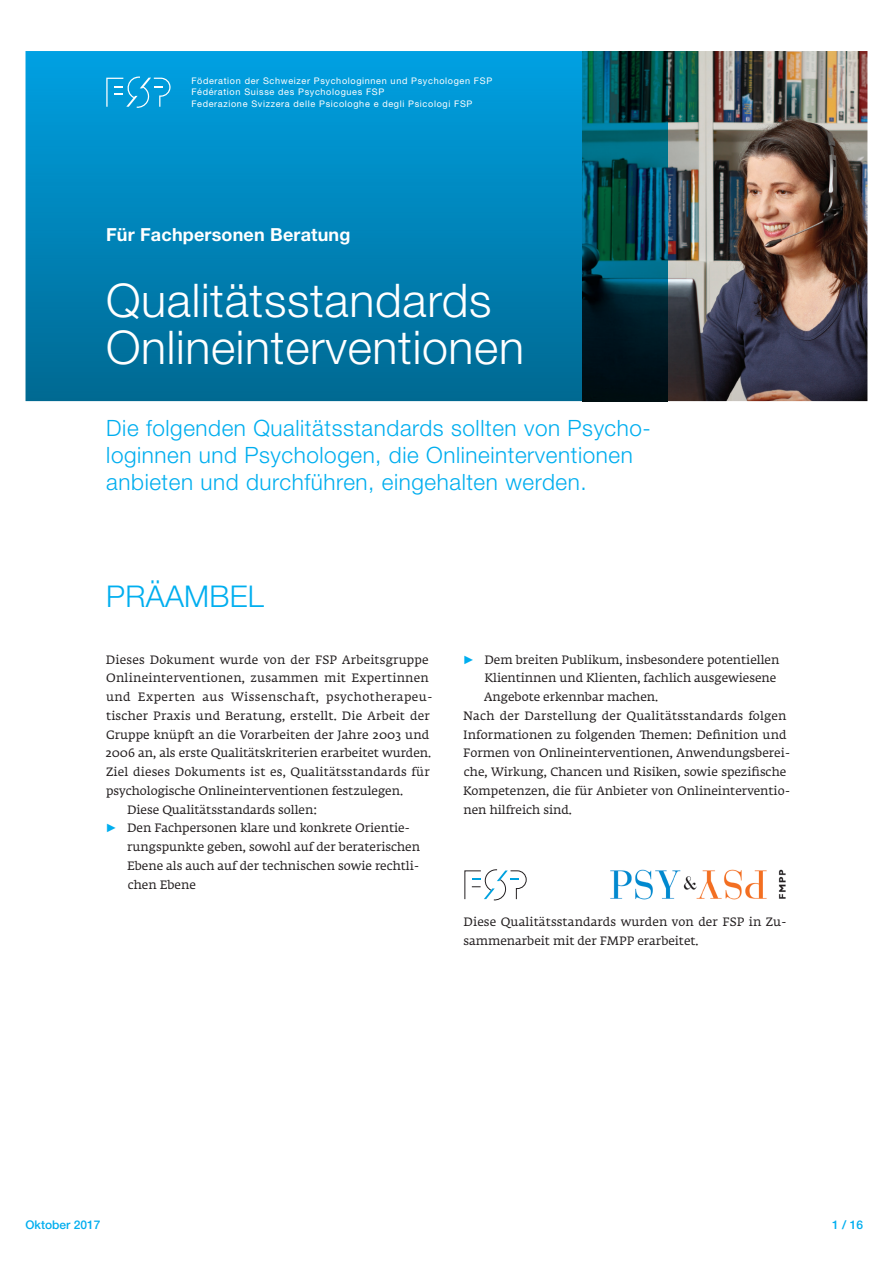
<style>
.page{position:relative;width:893px;height:1263px;background:#fff}
.page>*{position:absolute;margin:0;border:0;box-sizing:border-box;transform-origin:0 0}
.t1{font:300 46.5px/46.5px "Helvetica Neue LT Std";letter-spacing:.015em;color:#fff}
.t2{font:300 30px "Helvetica Neue LT Std";letter-spacing:.01em;color:#00aeef}
.t3{font:300 22.5px/27px "Helvetica Neue LT Std";letter-spacing:.025em;color:#00aeef}
.t4{font:700 18px "Helvetica Neue LT Std";letter-spacing:.01em;color:#fff}
.t5{font:12px/18.8px "Fedra Serif A Std";color:#231f20}
.t6{font:12px "Fedra Serif A Std";letter-spacing:.02em;color:#231f20}
.t7{font:12px "Fedra Serif A Std";letter-spacing:.025em;color:#231f20}
.t8{font:12px "Fedra Serif A Std";letter-spacing:.04em;color:#231f20}
.t9{font:500 12px "Helvetica Neue LT Std";color:#00aeef}
.t10{font:9.15px/11.2px "Helvetica Neue LT Std";letter-spacing:.07em;color:#fff}
.s1{font-family:"Arial";color:#00aeef}
</style>
<div class="page">
<img style="left:668px;top:51px;width:199px;height:350px">
<div style="left:26px;top:51px;width:557px;height:350px;background:linear-gradient(to bottom,#00a1e2,#006992)"></div>
<img style="left:583px;top:51px;width:85px;height:350px">
<svg style="left:106px;top:75px;width:65px;height:33px;background:#23a7de"></svg>
<svg style="left:465px;top:869px;width:61px;height:31px"></svg>
<img style="left:610px;top:869px;width:176px;height:31px">
<p class="t10" style="left:191px;top:75px;width:302px">Föderation der Schweizer Psychologinnen und Psychologen FSP<br>Fédération Suisse des Psychologues FSP<br>Federazione Svizzera delle Psicologhe e degli Psicologi FSP</p>
<h3 class="t4" style="left:106px;top:223px;width:246px">Für Fachpersonen Beratung</h3>
<h1 class="t1" style="left:106px;top:276px;width:420px">Qualitätsstandards<br>Onlineinterventionen</h1>
<h3 class="t3" style="left:106px;top:414px;width:546px">Die folgenden Qualitätsstandards sollten von Psycho&shy;loginnen und Psychologen, die Onlineinterventionen anbieten und durchführen, eingehalten werden.</h3>
<h2 class="t2" style="left:106px;top:578px;width:159px">PRÄAMBEL</h2>
<p class="t6" style="left:106px;top:652px;width:324px">Dieses Dokument wurde von der FSP Arbeitsgruppe</p>
<p class="t7" style="left:106px;top:670px;width:324px">Onlineinterventionen, zusammen mit Expertinnen</p>
<p class="t8" style="left:106px;top:689px;width:328px">und Experten aus Wissenschaft, psychotherapeu-</p>
<p class="t6" style="left:106px;top:708px;width:325px">tischer Praxis und Beratung, erstellt. Die Arbeit der</p>
<p class="t5" style="left:106px;top:726px;width:325px">Gruppe knüpft an die Vorarbeiten der Jahre 2003 und</p>
<p class="t5" style="left:105px;top:745px;width:327px">2006 an, als erste Qualitätskriterien erarbeitet wurden.</p>
<p class="t5" style="left:106px;top:763px;width:325px">Ziel dieses Dokuments ist es, Qualitätsstandards für</p>
<p class="t5" style="left:106px;top:782px;width:299px">psychologische Onlineinterventionen festzulegen.</p>
<p class="t5" style="left:127px;top:801px;width:191px">Diese Qualitätsstandards sollen:</p>
<p class="t5" style="left:105px;top:820px;width:306px"><span class="s1">►</span> Den Fachpersonen klare und konkrete Orientie-</p>
<p class="t5" style="left:127px;top:838px;width:294px">rungspunkte geben, sowohl auf der beraterischen</p>
<p class="t5" style="left:127px;top:857px;width:294px">Ebene als auch auf der technischen sowie rechtli-</p>
<p class="t5" style="left:128px;top:876px;width:70px">chen Ebene</p>
<p class="t5" style="left:463px;top:651px;width:318px"><span class="s1">►</span> Dem breiten Publikum, insbesondere potentiellen</p>
<p class="t5" style="left:485px;top:670px;width:293px">Klientinnen und Klienten, fachlich ausgewiesene</p>
<p class="t5" style="left:484px;top:688px;width:175px">Angebote erkennbar machen.</p>
<p class="t6" style="left:463px;top:708px;width:325px">Nach der Darstellung der Qualitätsstandards folgen</p>
<p class="t5" style="left:463px;top:726px;width:325px">Informationen zu folgenden Themen: Definition und</p>
<p class="t5" style="left:463px;top:745px;width:328px">Formen von Onlineinterventionen, Anwendungsberei-</p>
<p class="t5" style="left:464px;top:763px;width:324px">che, Wirkung, Chancen und Risiken, sowie spezifische</p>
<p class="t5" style="left:463px;top:782px;width:328px">Kompetenzen, die für Anbieter von Onlineinterventio-</p>
<p class="t5" style="left:463px;top:801px;width:110px">nen hilfreich sind.</p>
<p class="t5" style="left:463px;top:913px;width:325px">Diese Qualitätsstandards wurden von der FSP in Zu&shy;sammenarbeit mit der FMPP erarbeitet.</p>
<p class="t9" style="left:26px;top:1217px;width:76px">Oktober 2017</p>
<p class="t9" style="left:832px;top:1217px;width:32px">1 / 16</p>
</div>
